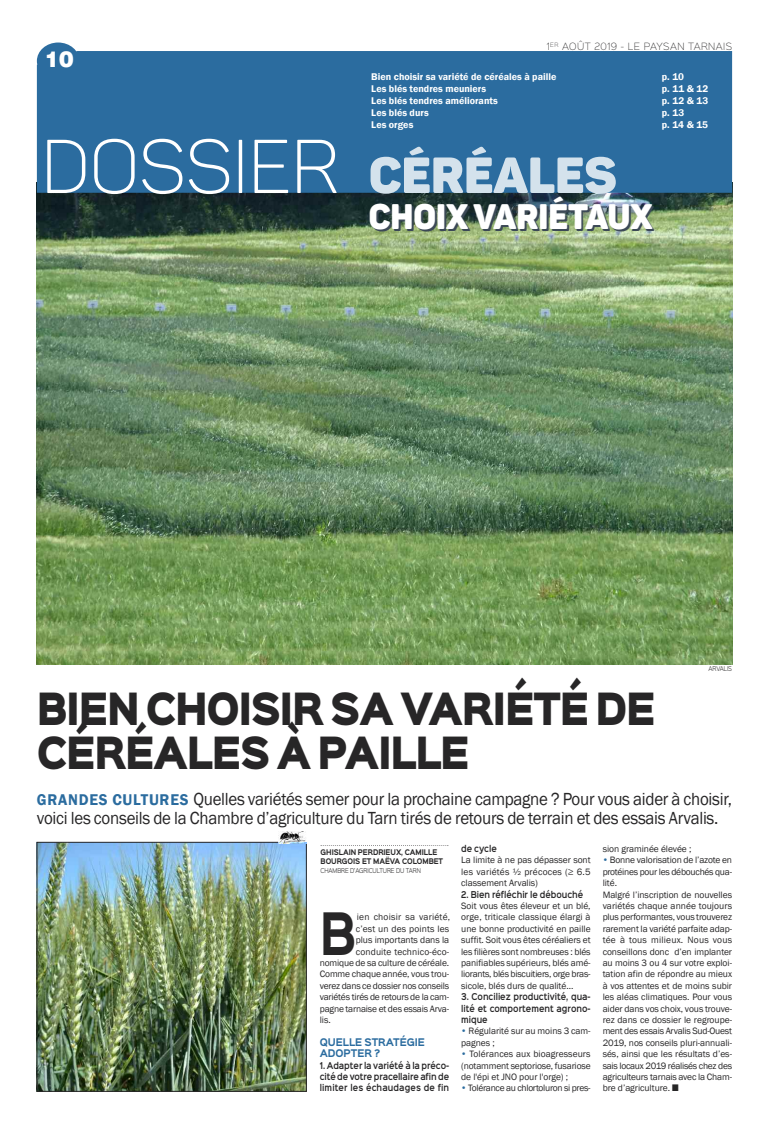
<style>
.page{position:relative;width:769px;height:1134px;background:#fff}
.page>*{position:absolute;margin:0;border:0;box-sizing:border-box;transform-origin:0 0}
.t1{font:75px "Panton Light Caps";color:#fff}
.t2{font:700 52.7px "Sinkin Sans 700";color:#272627;scale:.8 1}
.t3{font:50px "Panton Black Caps";color:#d4e2ec}
.t4{font:40px/44px "Sinkin Sans 900 X Black";letter-spacing:-.04em;color:#272627;scale:.84 1}
.t5{font:35px "Panton Black Caps";color:#fff;scale:.95 1}
.t6{font:900 22px "Swiss 721 BT";color:#fff}
.t7{font:18px/19px "Franklin Gothic";letter-spacing:-.015em;color:#272627;scale:.94 1}
.t8{font:600 10px "Franklin Gothic";color:#fff}
.t9{font:9.5px/11.4px "Franklin Gothic";letter-spacing:-.005em;color:#272627;text-align:justify}
.t10{font:9.5px "Franklin Gothic";letter-spacing:-.03em;color:#272627}
.t11{font:700 9.5px/11.4px "Sinkin Sans 700";letter-spacing:-.005em;color:#2b6c9f;scale:.9 1}
.t12{font:9.5px "Franklin Gothic";letter-spacing:.015em;color:#272627}
.t13{font:9.5px "Franklin Gothic";letter-spacing:.02em;color:#272627}
.t14{font:9px "Sinkin Sans 200 X Light";letter-spacing:.05em;color:#272627}
.t15{font:600 8.5px/11.4px "Sinkin Sans 600";letter-spacing:-.005em;color:#272627;text-align:justify;scale:.85 1}
.t16{font:700 7px/9px "Sinkin Sans 700";letter-spacing:-.01em;color:#272627;scale:.85 1}
.t17{font:300 6px "Sinkin Sans 300";letter-spacing:-.01em;color:#272627;scale:.85 1}
.s1{font-weight:600;font-size:16px;color:#2b6c9f}
.s2{font-family:"Swiss 721 BT";font-weight:300;font-size:9px;color:#2b6c9f}
</style>
<div class="page">
<div style="left:37px;top:43px;width:42px;height:36px;background:#2b6c9f;border-radius:50%"></div>
<img style="left:37px;top:193px;width:694px;height:472px">
<div style="left:37px;top:51px;width:694px;height:142px;background:#2b6c9f"></div>
<img style="left:39px;top:844px;width:265px;height:245px">
<div style="left:37px;top:842px;width:269px;height:249px;border:1px solid #272627"></div>
<svg style="left:320px;top:845px;width:128px;height:1px"></svg>
<img style="left:278px;top:831px;width:28px;height:13px">
<svg style="left:278px;top:842px;width:28px;height:1px"></svg>
<h3 class="t6" style="left:45px;top:52px;width:30px">10</h3>
<h1 class="t1" style="left:41px;top:140px;width:299px">DOSSIER</h1>
<p class="t14" style="left:546px;top:43px;width:187px">1<sup>ER</sup> AOÛT 2019 - LE PAYSAN TARNAIS</p>
<p class="t8" style="left:371px;top:71px;width:186px">Bien choisir sa variété de céréales à paille</p>
<p class="t8" style="left:661px;top:71px;width:24px">p. 10</p>
<p class="t8" style="left:371px;top:83px;width:116px">Les blés tendres meuniers</p>
<p class="t8" style="left:661px;top:83px;width:48px">p. 11 &amp; 12</p>
<p class="t8" style="left:371px;top:95px;width:128px">Les blés tendres améliorants</p>
<p class="t8" style="left:661px;top:95px;width:48px">p. 12 &amp; 13</p>
<p class="t8" style="left:371px;top:107px;width:59px">Les blés durs</p>
<p class="t8" style="left:661px;top:107px;width:24px">p. 13</p>
<p class="t8" style="left:371px;top:119px;width:44px">Les orges</p>
<p class="t8" style="left:661px;top:119px;width:48px">p. 14 &amp; 15</p>
<h3 class="t3" style="left:369px;top:157px;width:249px">CÉRÉALES</h3>
<h3 class="t5" style="left:369px;top:204px;width:300px">CHOIX VARIÉTAUX</h3>
<p class="t17" style="left:708px;top:666px;width:29px">ARVALIS</p>
<h3 class="t4" style="left:37px;top:691px;width:737px">BIEN CHOISIR SA VARIÉTÉ DE<br>CÉRÉALES À PAILLE</h3>
<h3 class="t7" style="left:37px;top:789px;width:740px"><span class="s1">grandes cuLtures</span> Quelles variétés semer pour la prochaine campagne ? Pour vous aider à choisir, voici les conseils de la Chambre d’agriculture du Tarn tirés de retours de terrain et des essais Arvalis.</h3>
<p class="t16" style="left:320px;top:848px;width:146px">GHISLAIN PERDRIEUX, CAMILLE<br>BOURGOIS ET MAËVA COLOMBET</p>
<p class="t17" style="left:320px;top:869px;width:119px">CHAMBRE D’AGRICULTURE DU TARN</p>
<h2 class="t2" style="left:319px;top:910px;width:47px">B</h2>
<p class="t13" style="left:356px;top:912px;width:95px">ien choisir sa variété,</p>
<p class="t9" style="left:355px;top:923px;width:95px">c’est un des points les</p>
<p class="t9" style="left:355px;top:934px;width:95px">plus importants dans la</p>
<p class="t12" style="left:355px;top:946px;width:95px">conduite technico-éco-</p>
<p class="t9" style="left:319px;top:957px;width:131px">nomique de sa culture de céréale.</p>
<p class="t9" style="left:319px;top:968px;width:131px">Comme chaque année, vous trou-</p>
<p class="t9" style="left:319px;top:980px;width:131px">verez dans ce dossier nos conseils</p>
<p class="t9" style="left:319px;top:991px;width:131px">variétés tirés de retours de la cam-</p>
<p class="t9" style="left:319px;top:1002px;width:131px">pagne tarnaise et des essais Arva-</p>
<p class="t9" style="left:319px;top:1014px;width:13px">lis.</p>
<p class="t11" style="left:319px;top:1037px;width:118px">QUELLE STRATÉGIE<br>ADOPTER ?</p>
<p class="t15" style="left:319px;top:1060px;width:154px">1. Adapter la variété à la préco&shy;cité de votre pracellaire afin de limiter les échaudages de fin</p>
<p class="t15" style="left:461px;top:844px;width:43px">de cycle</p>
<p class="t9" style="left:461px;top:854px;width:131px">La limite à ne pas dépasser sont les variétés ½ précoces (≥ 6.5 classement Arvalis)</p>
<p class="t15" style="left:461px;top:889px;width:145px">2. Bien réfléchir le débouché</p>
<p class="t9" style="left:461px;top:900px;width:131px">Soit vous êtes éleveur et un blé, orge, triticale classique élargi à une bonne productivité en paille suffit. Soit vous êtes céréaliers et les filières sont nombreuses : blés panifiables supérieurs, blés amé&shy;liorants, blés biscuitiers, orge bras&shy;sicole, blés durs de qualité...</p>
<p class="t15" style="left:461px;top:992px;width:154px">3. Conciliez productivité, qua&shy;lité et comportement agrono&shy;mique</p>
<p class="t9" style="left:461px;top:1025px;width:131px"><span class="s2">•</span> Régularité sur au moins 3 cam&shy;pagnes ;</p>
<p class="t9" style="left:461px;top:1048px;width:131px"><span class="s2">•</span> Tolérances aux bioagresseurs (notamment septoriose, fusariose de l'épi et JNO pour l'orge) ;</p>
<p class="t10" style="left:461px;top:1083px;width:131px"><span class="s2">•</span> Tolérance au chlortoluron si pres-</p>
<p class="t9" style="left:602px;top:843px;width:90px">sion graminée élevée ;</p>
<p class="t9" style="left:602px;top:854px;width:131px;text-align:left"><span class="s2">•</span> Bonne valorisation de l’azote en protéines pour les débouchés qua&shy;lité.<br>Malgré l’inscription de nouvelles variétés chaque année toujours plus performantes, vous trouverez rarement la variété parfaite adap&shy;tée à tous milieux. Nous vous conseillons donc d’en implanter au moins 3 ou 4 sur votre exploi&shy;tation afin de répondre au mieux à vos attentes et de moins subir les aléas climatiques. Pour vous aider dans vos choix, vous trouve&shy;rez dans ce dossier le regroupe&shy;ment des essais Arvalis Sud-Ouest<br>2019, nos conseils pluri-annuali&shy;sés, ainsi que les résultats d’es&shy;sais locaux 2019 réalisés chez des agriculteurs tarnais avec la Cham&shy;bre d’agriculture. ■</p>
</div>
